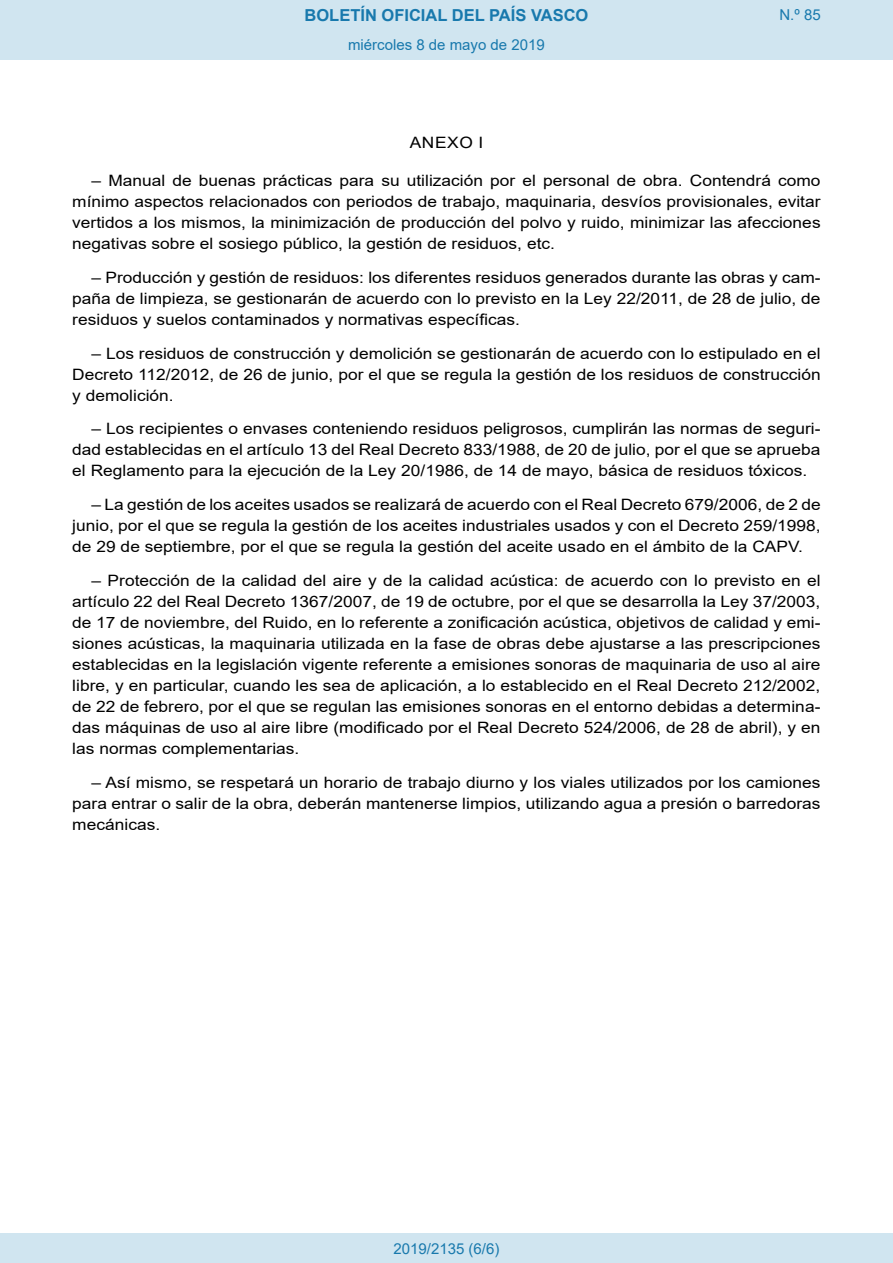
<style>
.page{position:relative;width:893px;height:1263px;background:#fff}
.page>*{position:absolute;margin:0;border:0;box-sizing:border-box;transform-origin:0 0}
.t1{font:700 16.5px "Arial";color:#1879ad}
.BOPVDetalle{font:15.6px/21px "Arial";color:#000;text-align:justify;scale:1.11 1}
.BOPVClave{font:15.6px "Arial";letter-spacing:.035em;color:#000;scale:1.11 1}
.Paginacion_Centro{font:15px "Arial";color:#1879ad}
</style>
<div class="page">
<div style="left:0;top:0;width:893px;height:60px;background:#d0e5f0"></div>
<div style="left:0;top:1233px;width:893px;height:30px;background:#d0e5f0"></div>
<p class="t1" style="left:305px;top:3px;width:285px">BOLETÍN OFICIAL DEL PAÍS VASCO</p>
<p class="Paginacion_Centro" style="left:348px;top:35px;width:198px">miércoles 8 de mayo de 2019</p>
<p class="Paginacion_Centro" style="left:779px;top:5px;width:43px">N.º 85</p>
<p class="BOPVClave" style="left:410px;top:132px;width:68px">ANEXO I</p>
<p class="BOPVDetalle" style="left:72px;top:170px;width:676px;text-indent:19px">– Manual de buenas prácticas para su utilización por el personal de obra. Contendrá como mínimo aspectos relacionados con periodos de trabajo, maquinaria, desvíos provisionales, evitar vertidos a los mismos, la minimización de producción del polvo y ruido, minimizar las afecciones negativas sobre el sosiego público, la gestión de residuos, etc.</p>
<p class="BOPVDetalle" style="left:72px;top:267px;width:676px;text-indent:19px">– Producción y gestión de residuos: los diferentes residuos generados durante las obras y cam&shy;paña de limpieza, se gestionarán de acuerdo con lo previsto en la Ley 22/2011, de 28 de julio, de residuos y suelos contaminados y normativas específicas.</p>
<p class="BOPVDetalle" style="left:72px;top:343px;width:676px;text-indent:19px">– Los residuos de construcción y demolición se gestionarán de acuerdo con lo estipulado en el Decreto 112/2012, de 26 de junio, por el que se regula la gestión de los residuos de construcción y demolición.</p>
<p class="BOPVDetalle" style="left:72px;top:418px;width:676px;text-indent:19px">– Los recipientes o envases conteniendo residuos peligrosos, cumplirán las normas de seguri&shy;dad establecidas en el artículo 13 del Real Decreto 833/1988, de 20 de julio, por el que se aprueba el Reglamento para la ejecución de la Ley 20/1986, de 14 de mayo, básica de residuos tóxicos.</p>
<p class="BOPVDetalle" style="left:72px;top:494px;width:676px;text-indent:19px">– La gestión de los aceites usados se realizará de acuerdo con el Real Decreto 679/2006, de 2 de junio, por el que se regula la gestión de los aceites industriales usados y con el Decreto 259/1998, de 29 de septiembre, por el que se regula la gestión del aceite usado en el ámbito de la CAPV.</p>
<p class="BOPVDetalle" style="left:72px;top:570px;width:676px;text-indent:19px">– Protección de la calidad del aire y de la calidad acústica: de acuerdo con lo previsto en el artículo 22 del Real Decreto 1367/2007, de 19 de octubre, por el que se desarrolla la Ley 37/2003, de 17 de noviembre, del Ruido, en lo referente a zonificación acústica, objetivos de calidad y emi&shy;siones acústicas, la maquinaria utilizada en la fase de obras debe ajustarse a las prescripciones establecidas en la legislación vigente referente a emisiones sonoras de maquinaria de uso al aire libre, y en particular, cuando les sea de aplicación, a lo establecido en el Real Decreto 212/2002, de 22 de febrero, por el que se regulan las emisiones sonoras en el entorno debidas a determina&shy;das máquinas de uso al aire libre (modificado por el Real Decreto 524/2006, de 28 de abril), y en las normas complementarias.</p>
<p class="BOPVDetalle" style="left:72px;top:772px;width:676px;text-indent:19px">– Así mismo, se respetará un horario de trabajo diurno y los viales utilizados por los camiones para entrar o salir de la obra, deberán mantenerse limpios, utilizando agua a presión o barredoras mecánicas.</p>
<p class="Paginacion_Centro" style="left:393px;top:1238px;width:107px">2019/2135 (6/6)</p>
</div>
